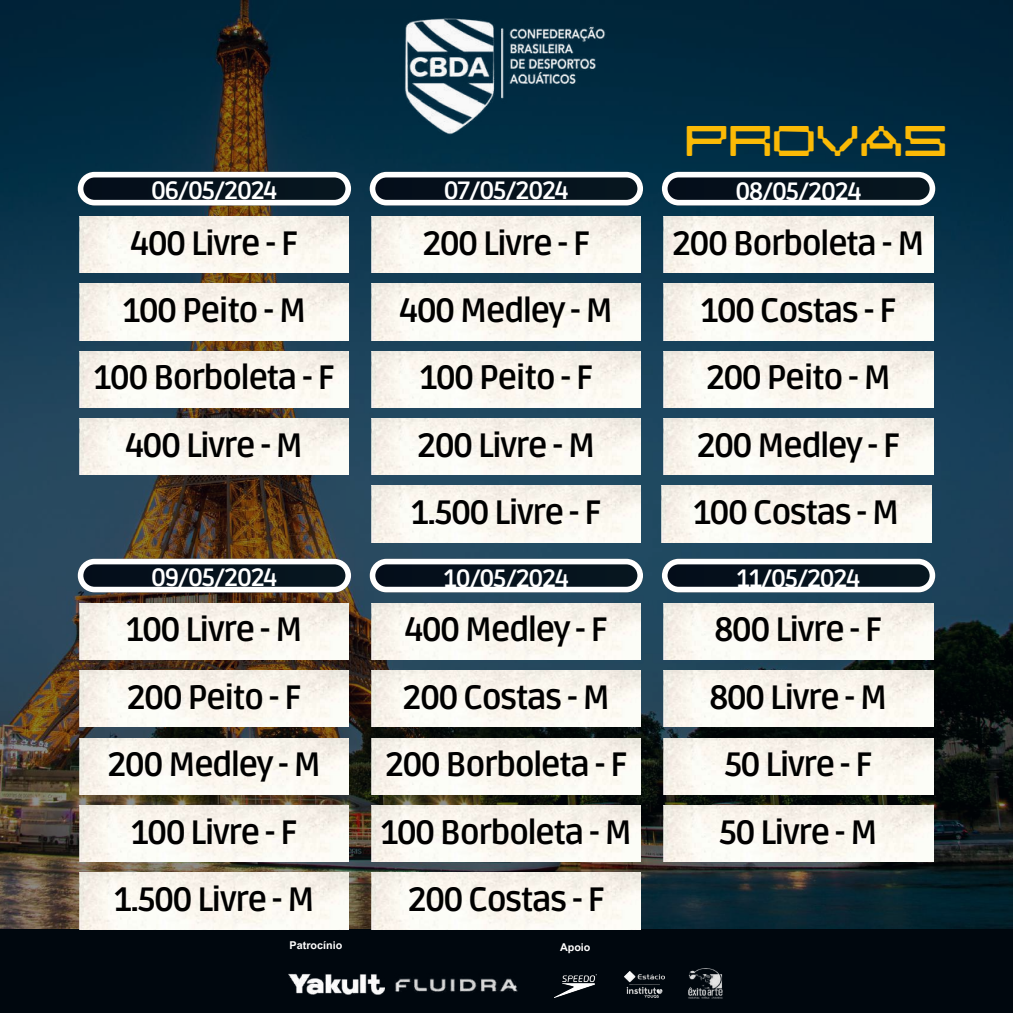
<style>
.page{position:relative;width:1013px;height:1013px;background:#fff}
.page>*{position:absolute;margin:0;border:0;box-sizing:border-box;transform-origin:0 0}
.t1{font:42.62px "SK Cuber Expanded Rounded";color:#fbba06}
.t2{font:700 33.75px/67.4px "Ruda";letter-spacing:-.05em;color:#000;text-align:center}
.t3{font:700 25px "Ruda";letter-spacing:-.05em;color:#fff}
.t4{font:700 10.75px "Arial MT Pro";color:#fff}
</style>
<div class="page">
<div style="left:0;top:0;width:1012px;height:1012px;background:#00070e"></div>
<img style="left:0;top:0;width:1012px;height:928px">
<img style="left:80px;top:216px;width:269px;height:57px">
<img style="left:80px;top:284px;width:269px;height:56px">
<img style="left:80px;top:351px;width:269px;height:56px">
<img style="left:80px;top:418px;width:269px;height:57px">
<svg style="left:78px;top:172px;width:273px;height:33px"></svg>
<img style="left:372px;top:216px;width:269px;height:57px">
<img style="left:372px;top:284px;width:269px;height:56px">
<img style="left:372px;top:351px;width:269px;height:56px">
<img style="left:372px;top:418px;width:269px;height:57px">
<svg style="left:370px;top:172px;width:273px;height:33px"></svg>
<img style="left:372px;top:486px;width:269px;height:56px">
<img style="left:664px;top:216px;width:269px;height:57px">
<img style="left:664px;top:284px;width:269px;height:56px">
<img style="left:664px;top:351px;width:269px;height:56px">
<img style="left:664px;top:418px;width:269px;height:57px">
<svg style="left:662px;top:172px;width:273px;height:33px"></svg>
<img style="left:372px;top:872px;width:269px;height:57px">
<img style="left:80px;top:603px;width:269px;height:56px">
<img style="left:80px;top:670px;width:269px;height:57px">
<img style="left:80px;top:738px;width:269px;height:56px">
<img style="left:80px;top:805px;width:269px;height:56px">
<svg style="left:78px;top:558px;width:273px;height:34px"></svg>
<img style="left:372px;top:603px;width:269px;height:56px">
<img style="left:372px;top:670px;width:269px;height:57px">
<img style="left:372px;top:738px;width:269px;height:56px">
<img style="left:372px;top:805px;width:269px;height:56px">
<svg style="left:370px;top:558px;width:273px;height:34px"></svg>
<img style="left:664px;top:603px;width:269px;height:56px">
<img style="left:664px;top:670px;width:269px;height:57px">
<img style="left:664px;top:738px;width:269px;height:56px">
<img style="left:664px;top:805px;width:269px;height:56px">
<svg style="left:662px;top:558px;width:273px;height:34px"></svg>
<img style="left:393px;top:9px;width:227px;height:137px">
<img style="left:288px;top:973px;width:97px;height:21px">
<img style="left:395px;top:978px;width:123px;height:15px">
<img style="left:555px;top:974px;width:41px;height:23px">
<img style="left:624px;top:971px;width:40px;height:26px">
<img style="left:688px;top:968px;width:35px;height:30px">
<img style="left:662px;top:486px;width:269px;height:56px">
<img style="left:80px;top:872px;width:269px;height:57px">
<p class="t1" style="left:684px;top:124px;width:264px">PROVAS</p>
<p class="t3" style="left:151px;top:175px;width:128px">06/05/2024</p>
<p class="t3" style="left:444px;top:175px;width:126px">07/05/2024</p>
<p class="t3" style="left:735px;top:176px;width:128px">08/05/2024</p>
<p class="t2" style="left:94px;top:210px;width:243px">400 Livre - F<br>100 Peito - M<br>100 Borboleta - F<br>400 Livre - M</p>
<p class="t2" style="left:399px;top:210px;width:215px">200 Livre - F<br>400 Medley - M<br>100 Peito - F<br>200 Livre - M</p>
<p class="t2" style="left:672px;top:210px;width:254px">200 Borboleta - M<br>100 Costas - F<br>200 Peito - M<br>200 Medley - F</p>
<p class="t2" style="left:411px;top:479px;width:192px">1.500 Livre - F</p>
<p class="t2" style="left:693px;top:479px;width:208px">100 Costas - M</p>
<p class="t3" style="left:151px;top:562px;width:128px">09/05/2024</p>
<p class="t3" style="left:443px;top:563px;width:127px">10/05/2024</p>
<p class="t3" style="left:736px;top:563px;width:125px">11/05/2024</p>
<p class="t2" style="left:108px;top:597px;width:215px">100 Livre - M<br>200 Peito - F<br>200 Medley - M<br>100 Livre - F</p>
<p class="t2" style="left:380px;top:597px;width:253px">400 Medley - F<br>200 Costas - M<br>200 Borboleta - F<br>100 Borboleta - M</p>
<p class="t2" style="left:709px;top:597px;width:179px">800 Livre - F<br>800 Livre - M<br>50 Livre - F<br>50 Livre - M</p>
<p class="t2" style="left:114px;top:866px;width:202px">1.500 Livre - M</p>
<p class="t2" style="left:408px;top:866px;width:199px">200 Costas - F</p>
<p class="t4" style="left:289px;top:941px;width:54px">Patrocínio</p>
<p class="t4" style="left:560px;top:943px;width:32px">Apoio</p>
</div>
